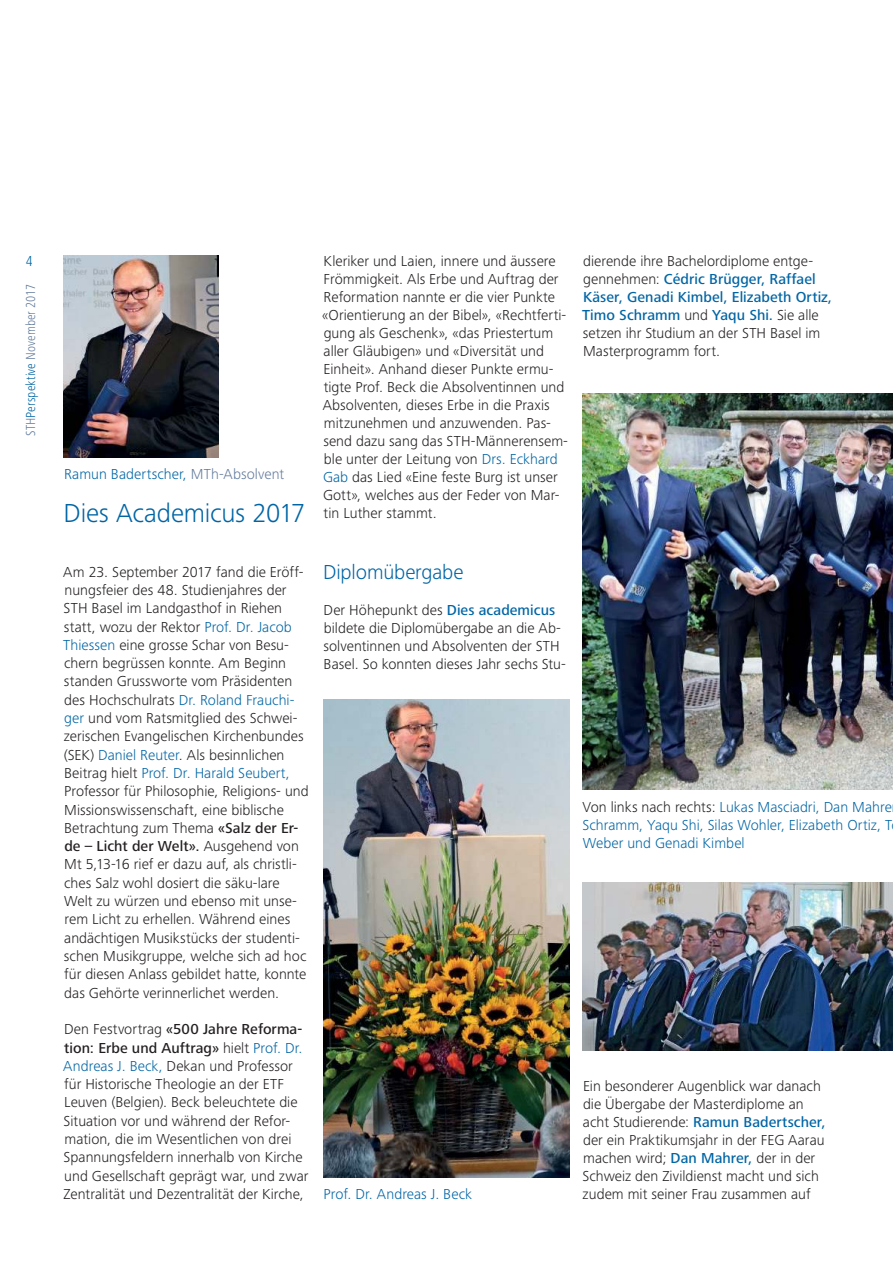
<style>
.page{position:relative;width:893px;height:1263px;background:#fff}
.page>*{position:absolute;margin:0;border:0;box-sizing:border-box;transform-origin:0 0}
.t1{font:300 27px "Frutiger Next Pro";letter-spacing:-.01em;color:#0065a5}
.t2{font:300 21px "Frutiger Next Pro";letter-spacing:-.005em;color:#0065a5}
.t3{font:300 15px/18.3px "Frutiger Next Pro";letter-spacing:.005em;color:#231f20}
.t4{font:300 15px/18px "Frutiger Next Pro";letter-spacing:.005em;color:#0065a5;text-align:justify}
.t5{font:300 condensed 15px "Frutiger Next Pro";color:#0065a5}
.t6{font:300 condensed 13.5px "Frutiger Next Pro";letter-spacing:.005em;color:#637b9d}
.s1{color:#0065a5}
.s2{color:#637b9d}
.s3{font-weight:500;color:#0065a5}
.s4{font-weight:500}
.s5{color:#231f20}
</style>
<div class="page">
<img style="left:64px;top:255px;width:155px;height:202px">
<img style="left:323px;top:699px;width:247px;height:478px">
<img style="left:583px;top:883px;width:310px;height:167px">
<img style="left:583px;top:393px;width:310px;height:396px">
<p class="t5" style="left:26px;top:255px;width:8px">4</p>
<p class="t6" style="left:26px;top:436px;width:154px;rotate:-90deg">STH<span class="s1">Perspektive</span> November 2017</p>
<p class="t4" style="left:64px;top:465px;width:221px">Ramun Badertscher, <span class="s2">MTh-Absolvent</span></p>
<h1 class="t1" style="left:64px;top:500px;width:243px">Dies Academicus 2017</h1>
<p class="t3" style="left:322px;top:252px;width:247px">Kleriker und Laien, innere und äussere Frömmigkeit. Als Erbe und Auftrag der Reformation nannte er die vier Punkte «Orientierung an der Bibel», «Rechtferti&shy;gung als Geschenk», «das Priestertum aller Gläubigen» und «Diversität und Einheit». Anhand dieser Punkte ermu&shy;tigte Prof. Beck die Absolventinnen und Absolventen, dieses Erbe in die Praxis mitzunehmen und anzuwenden. Pas&shy;send dazu sang das STH-Männerensem&shy;ble unter der Leitung von <span class="s1">Drs. Eckhard Gab</span> das Lied «Eine feste Burg ist unser Gott», welches aus der Feder von Mar&shy;tin Luther stammt.</p>
<p class="t3" style="left:582px;top:252px;width:252px">dierende ihre Bachelordiplome entge&shy;gennehmen: <span class="s3">Cédric Brügger, Raffael Käser, Genadi Kimbel, Elizabeth Ortiz, Timo Schramm</span> und <span class="s3">Yaqu Shi.</span> Sie alle setzen ihr Studium an der STH Basel im Masterprogramm fort.</p>
<p class="t3" style="left:63px;top:563px;width:247px">Am 23. September 2017 fand die Eröff&shy;nungsfeier des 48. Studienjahres der STH Basel im Landgasthof in Riehen statt, wozu der Rektor <span class="s1">Prof. Dr. Jacob Thiessen</span> eine grosse Schar von Besu&shy;chern begrüssen konnte. Am Beginn standen Grussworte vom Präsidenten des Hochschulrats <span class="s1">Dr. Roland Frauchi&shy;ger</span> und vom Ratsmitglied des Schwei&shy;zerischen Evangelischen Kirchenbundes (SEK) <span class="s1">Daniel Reuter</span>. Als besinnlichen Beitrag hielt <span class="s1">Prof. Dr. Harald Seubert, </span>Professor für Philosophie, Religions- und Missionswissenschaft, eine biblische Betrachtung zum Thema <span class="s4">«Salz der Er&shy;de – Licht der Welt».</span> Ausgehend von Mt 5,13-16 rief er dazu auf, als christli&shy;ches Salz wohl dosiert die säku-lare Welt zu würzen und ebenso mit unse&shy;rem Licht zu erhellen. Während eines andächtigen Musikstücks der studenti&shy;schen Musikgruppe, welche sich ad hoc für diesen Anlass gebildet hatte, konnte das Gehörte verinnerlichet werden.</p>
<p class="t3" style="left:63px;top:1020px;width:247px">Den Festvortrag <span class="s4">«500 Jahre Reforma&shy;tion: Erbe und Auftrag»</span> hielt <span class="s1">Prof. Dr.<br>Andreas J. Beck,</span> Dekan und Professor für Historische Theologie an der ETF Leuven (Belgien). Beck beleuchtete die Situation vor und während der Refor&shy;mation, die im Wesentlichen von drei Spannungsfeldern innerhalb von Kirche und Gesellschaft geprägt war, und zwar Zentralität und Dezentralität der Kirche,</p>
<h2 class="t2" style="left:323px;top:562px;width:142px">Diplomübergabe</h2>
<p class="t3" style="left:323px;top:602px;width:244px">Der Höhepunkt des <span class="s3">Dies academicus </span>bildete die Diplomübergabe an die Ab&shy;solventinnen und Absolventen der STH Basel. So konnten dieses Jahr sechs Stu-</p>
<p class="t4" style="left:582px;top:799px;width:311px"><span class="s5">Von links nach rechts:</span> Lukas Masciadri, Dan Mahre Schramm, Yaqu Shi, Silas Wohler, Elizabeth Ortiz, T Weber und Genadi Kimbel</p>
<p class="t3" style="left:582px;top:1078px;width:245px">Ein besonderer Augenblick war danach die Übergabe der Masterdiplome an acht Studierende: <span class="s3">Ramun Badertscher, </span>der ein Praktikumsjahr in der FEG Aarau machen wird; <span class="s3">Dan Mahrer,</span> der in der Schweiz den Zivildienst macht und sich</p>
<p class="t4" style="left:324px;top:1185px;width:150px">Prof. Dr. Andreas J. Beck</p>
<p class="t3" style="left:583px;top:1186px;width:230px">zudem mit seiner Frau zusammen auf</p>
</div>
